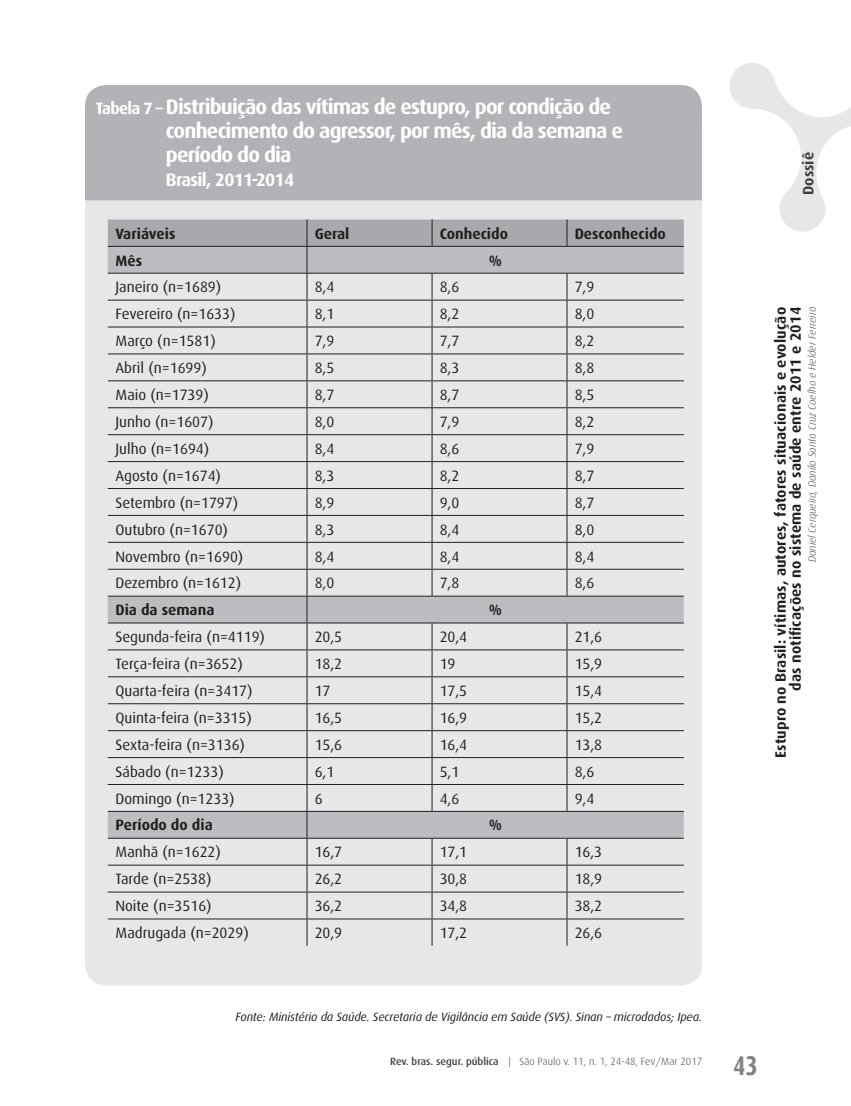
<style>
.page{position:relative;width:851px;height:1106px;background:#fff}
.page>*{position:absolute;margin:0;border:0;box-sizing:border-box;transform-origin:0 0}
.t1{font:700 27px "Dax Condensed";color:#808285}
.t2{font:700 21px/24px "Dax";letter-spacing:-.04em;color:#fff}
.t3{font:700 18px "Dax";letter-spacing:-.04em;color:#fff}
.t4{font:15px "Dax";color:#231f20}
.t5{font:700 15px/15px "Dax";letter-spacing:.01em;color:#231f20;text-align:right}
.t6{font:700 15px "Dax";color:#3e3e3f}
.t7{font:italic 12px "Dax";letter-spacing:-.01em;color:#231f20}
.t8{font:300 10.5px "Dax";color:#3e3e3f}
.t9{font:italic 300 10.5px "Dax";color:#3e3e3f}
.s1{font-size:16.5px}
.s2{font-weight:500}
</style>
<div class="page">
<svg style="left:729px;top:63px;width:121px;height:169px"></svg>
<div style="left:85px;top:108px;width:617px;height:877px;background:#e6e7e9;border-radius:21px"></div>
<div style="left:85px;top:85px;width:617px;height:115px;background:#b2b3b7"></div>
<svg style="left:108px;top:219px;width:575px;height:726px"></svg>
<h2 class="t2" style="left:166px;top:94px;width:458px;text-indent:-70px"><span class="s1">Tabela 7 –</span> Distribuição das vítimas de estupro, por condição de conhecimento do agressor, por mês, dia da semana e período do dia</h2>
<p class="t3" style="left:166px;top:169px;width:130px">Brasil, 2011-2014</p>
<p class="t5" style="left:115px;top:226px;width:61px">Variáveis</p>
<p class="t5" style="left:314px;top:226px;width:36px">Geral</p>
<p class="t5" style="left:439px;top:226px;width:70px">Conhecido</p>
<p class="t5" style="left:574px;top:226px;width:93px">Desconhecido</p>
<p class="t5" style="left:115px;top:253px;width:28px">Mês</p>
<p class="t5" style="left:488px;top:253px;width:15px">%</p>
<p class="t4" style="left:115px;top:279px;width:107px">Janeiro (n=1689)</p>
<p class="t4" style="left:314px;top:279px;width:21px">8,4</p>
<p class="t4" style="left:439px;top:279px;width:21px">8,6</p>
<p class="t4" style="left:574px;top:279px;width:21px">7,9</p>
<p class="t4" style="left:115px;top:306px;width:122px">Fevereiro (n=1633)</p>
<p class="t4" style="left:314px;top:306px;width:21px">8,1</p>
<p class="t4" style="left:439px;top:306px;width:21px">8,2</p>
<p class="t4" style="left:574px;top:306px;width:21px">8,0</p>
<p class="t4" style="left:115px;top:333px;width:102px">Março (n=1581)</p>
<p class="t4" style="left:314px;top:333px;width:21px">7,9</p>
<p class="t4" style="left:439px;top:333px;width:21px">7,7</p>
<p class="t4" style="left:574px;top:333px;width:21px">8,2</p>
<p class="t4" style="left:115px;top:360px;width:93px">Abril (n=1699)</p>
<p class="t4" style="left:314px;top:360px;width:21px">8,5</p>
<p class="t4" style="left:439px;top:360px;width:21px">8,3</p>
<p class="t4" style="left:574px;top:360px;width:21px">8,8</p>
<p class="t4" style="left:115px;top:386px;width:95px">Maio (n=1739)</p>
<p class="t4" style="left:314px;top:386px;width:21px">8,7</p>
<p class="t4" style="left:439px;top:386px;width:21px">8,7</p>
<p class="t4" style="left:574px;top:386px;width:21px">8,5</p>
<p class="t4" style="left:115px;top:413px;width:100px">Junho (n=1607)</p>
<p class="t4" style="left:314px;top:413px;width:21px">8,0</p>
<p class="t4" style="left:439px;top:413px;width:21px">7,9</p>
<p class="t4" style="left:574px;top:413px;width:21px">8,2</p>
<p class="t4" style="left:115px;top:440px;width:95px">Julho (n=1694)</p>
<p class="t4" style="left:314px;top:440px;width:21px">8,4</p>
<p class="t4" style="left:439px;top:440px;width:21px">8,6</p>
<p class="t4" style="left:574px;top:440px;width:21px">7,9</p>
<p class="t4" style="left:115px;top:467px;width:107px">Agosto (n=1674)</p>
<p class="t4" style="left:314px;top:467px;width:21px">8,3</p>
<p class="t4" style="left:439px;top:467px;width:21px">8,2</p>
<p class="t4" style="left:574px;top:467px;width:21px">8,7</p>
<p class="t4" style="left:115px;top:494px;width:124px">Setembro (n=1797)</p>
<p class="t4" style="left:314px;top:494px;width:21px">8,9</p>
<p class="t4" style="left:439px;top:494px;width:21px">9,0</p>
<p class="t4" style="left:574px;top:494px;width:21px">8,7</p>
<p class="t4" style="left:115px;top:521px;width:114px">Outubro (n=1670)</p>
<p class="t4" style="left:314px;top:521px;width:21px">8,3</p>
<p class="t4" style="left:439px;top:521px;width:21px">8,4</p>
<p class="t4" style="left:574px;top:521px;width:21px">8,0</p>
<p class="t4" style="left:115px;top:548px;width:129px">Novembro (n=1690)</p>
<p class="t4" style="left:314px;top:548px;width:21px">8,4</p>
<p class="t4" style="left:439px;top:548px;width:21px">8,4</p>
<p class="t4" style="left:574px;top:548px;width:21px">8,4</p>
<p class="t4" style="left:115px;top:575px;width:127px">Dezembro (n=1612)</p>
<p class="t4" style="left:314px;top:575px;width:21px">8,0</p>
<p class="t4" style="left:439px;top:575px;width:21px">7,8</p>
<p class="t4" style="left:574px;top:575px;width:21px">8,6</p>
<p class="t5" style="left:115px;top:602px;width:100px">Dia da semana</p>
<p class="t5" style="left:488px;top:602px;width:15px">%</p>
<p class="t4" style="left:115px;top:628px;width:151px">Segunda-feira (n=4119)</p>
<p class="t4" style="left:314px;top:628px;width:29px">20,5</p>
<p class="t4" style="left:439px;top:628px;width:29px">20,4</p>
<p class="t4" style="left:574px;top:628px;width:29px">21,6</p>
<p class="t4" style="left:115px;top:655px;width:129px">Terça-feira (n=3652)</p>
<p class="t4" style="left:314px;top:655px;width:29px">18,2</p>
<p class="t4" style="left:439px;top:655px;width:17px">19</p>
<p class="t4" style="left:574px;top:655px;width:29px">15,9</p>
<p class="t4" style="left:115px;top:682px;width:139px">Quarta-feira (n=3417)</p>
<p class="t4" style="left:314px;top:682px;width:17px">17</p>
<p class="t4" style="left:439px;top:682px;width:29px">17,5</p>
<p class="t4" style="left:574px;top:682px;width:29px">15,4</p>
<p class="t4" style="left:115px;top:709px;width:138px">Quinta-feira (n=3315)</p>
<p class="t4" style="left:314px;top:709px;width:29px">16,5</p>
<p class="t4" style="left:439px;top:709px;width:29px">16,9</p>
<p class="t4" style="left:574px;top:709px;width:29px">15,2</p>
<p class="t4" style="left:115px;top:736px;width:131px">Sexta-feira (n=3136)</p>
<p class="t4" style="left:314px;top:736px;width:29px">15,6</p>
<p class="t4" style="left:439px;top:736px;width:29px">16,4</p>
<p class="t4" style="left:574px;top:736px;width:29px">13,8</p>
<p class="t4" style="left:115px;top:763px;width:110px">Sábado (n=1233)</p>
<p class="t4" style="left:314px;top:763px;width:21px">6,1</p>
<p class="t4" style="left:439px;top:763px;width:21px">5,1</p>
<p class="t4" style="left:574px;top:763px;width:21px">8,6</p>
<p class="t4" style="left:115px;top:790px;width:121px">Domingo (n=1233)</p>
<p class="t4" style="left:314px;top:790px;width:9px">6</p>
<p class="t4" style="left:439px;top:790px;width:21px">4,6</p>
<p class="t4" style="left:574px;top:790px;width:21px">9,4</p>
<p class="t5" style="left:115px;top:817px;width:99px">Período do dia</p>
<p class="t5" style="left:488px;top:817px;width:15px">%</p>
<p class="t4" style="left:115px;top:843px;width:107px">Manhã (n=1622)</p>
<p class="t4" style="left:314px;top:843px;width:29px">16,7</p>
<p class="t4" style="left:439px;top:843px;width:29px">17,1</p>
<p class="t4" style="left:574px;top:843px;width:29px">16,3</p>
<p class="t4" style="left:115px;top:870px;width:98px">Tarde (n=2538)</p>
<p class="t4" style="left:314px;top:870px;width:29px">26,2</p>
<p class="t4" style="left:439px;top:870px;width:29px">30,8</p>
<p class="t4" style="left:574px;top:870px;width:29px">18,9</p>
<p class="t4" style="left:115px;top:897px;width:98px">Noite (n=3516)</p>
<p class="t4" style="left:314px;top:897px;width:29px">36,2</p>
<p class="t4" style="left:439px;top:897px;width:29px">34,8</p>
<p class="t4" style="left:574px;top:897px;width:29px">38,2</p>
<p class="t4" style="left:115px;top:924px;width:135px">Madrugada (n=2029)</p>
<p class="t4" style="left:314px;top:924px;width:29px">20,9</p>
<p class="t4" style="left:439px;top:924px;width:29px">17,2</p>
<p class="t4" style="left:574px;top:924px;width:29px">26,6</p>
<p class="t6" style="left:799px;top:195px;width:44px;rotate:-90deg">Dossiê</p>
<p class="t5" style="left:773px;top:758px;width:452px;rotate:-90deg">Estupro no Brasil: vítimas, autores, fatores situacionais e evolução das notificações no sistema de saúde entre 2011 e 2014</p>
<p class="t9" style="left:806px;top:562px;width:257px;rotate:-90deg">Daniel Cerqueira, Danilo Santa Cruz Coelho e Helder Ferreira</p>
<p class="t7" style="left:235px;top:1010px;width:468px">Fonte: Ministério da Saúde. Secretaria de Vigilância em Saúde (SVS). Sinan – microdados; Ipea.</p>
<p class="t8" style="left:390px;top:1055px;width:313px"><span class="s2">Rev. bras. segur. pública</span> | São Paulo v. 11, n. 1, 24-48, Fev/Mar 2017</p>
<h1 class="t1" style="left:733px;top:1050px;width:26px">43</h1>
</div>
